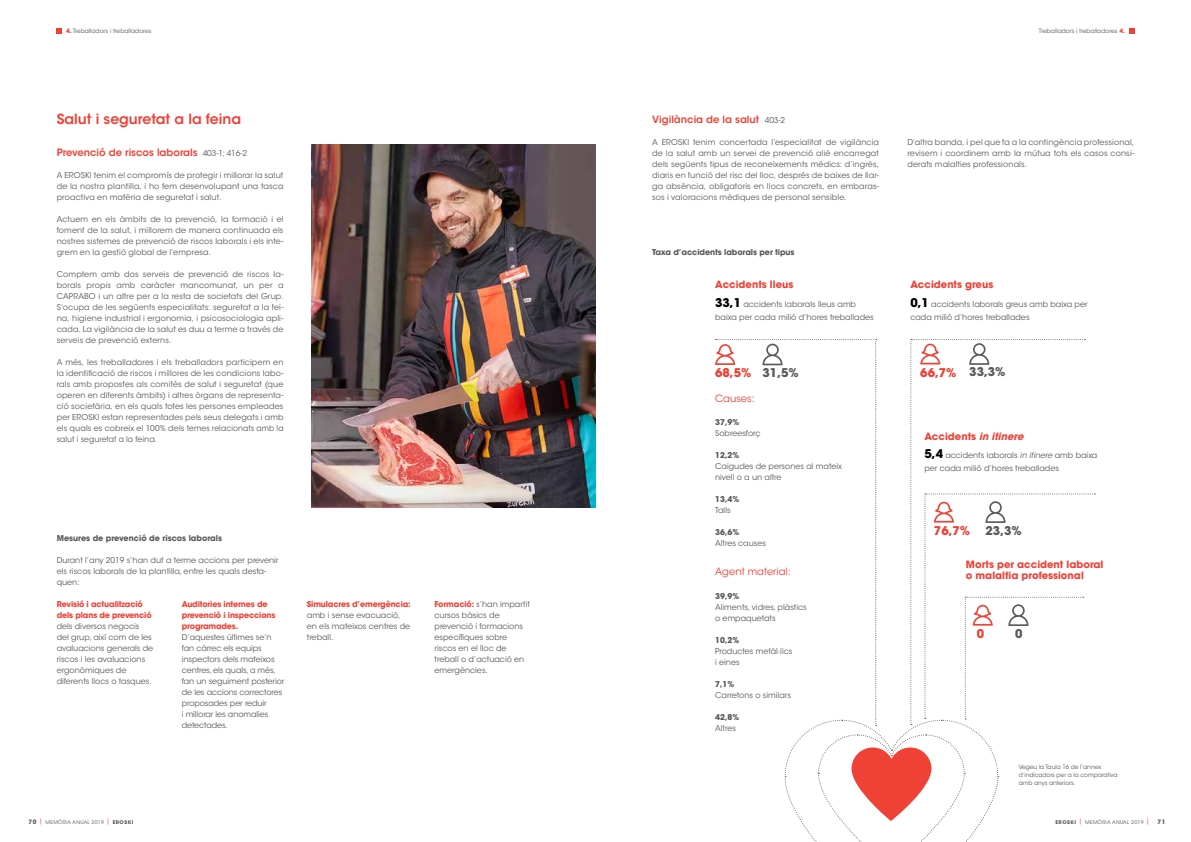
<style>
.page{position:relative;width:1191px;height:842px;background:#fff}
.page>*{position:absolute;margin:0;border:0;box-sizing:border-box;transform-origin:0 0}
.t1{font:600 14px "ITC Avant Garde Std";color:#ef4136}
.t2{font:700 12px "ITC Avant Garde Std";color:#ef4136}
.t3{font:700 12px "ITC Avant Garde Std";color:#58595b}
.t4{font:700 10px/11px "ITC Avant Garde Std";color:#ef4136}
.t5{font:600 10px "ITC Avant Garde Std";color:#ef4136}
.t6{font:10px "ITC Avant Garde Std";color:#ef4136}
.t7{font:8px/11px "ITC Avant Garde Std";color:#58595b}
.t8{font:700 8px/11px "ITC Avant Garde Std";letter-spacing:-.01em;color:#58595b}
.t9{font:6px/8px "ITC Avant Garde Std";letter-spacing:-.01em;color:#58595b}
.t10{font:700 6px "ITC Avant Garde Std";color:#58595b}
.t11{font:5px "ITC Avant Garde Std";letter-spacing:.05em;color:#58595b}
.s1{font-weight:700;color:#ef4136}
.s2{font-weight:400;font-size:8px;color:#58595b}
.s3{font-weight:700;font-size:12px;color:#000}
.s4{font-weight:700}
.s5{font-weight:400}
.s6{font-style:italic}
.s7{font-weight:700;font-size:6px}
</style>
<div class="page">
<svg style="left:57px;top:28px;width:5px;height:5px"></svg>
<svg style="left:1129px;top:28px;width:5px;height:5px"></svg>
<svg style="left:715px;top:339px;width:380px;height:503px"></svg>
<img style="left:312px;top:145px;width:283px;height:363px">
<p class="t9" style="left:66px;top:27px;width:87px"><span class="s1">4.</span> Treballadors i treballadores</p>
<p class="t9" style="left:1039px;top:27px;width:87px">Treballadors i treballadores <span class="s1">4.</span></p>
<p class="t1" style="left:57px;top:110px;width:186px">Salut i seguretat a la feina</p>
<p class="t5" style="left:57px;top:146px;width:192px">Prevenció de riscos laborals <span class="s2">403-1; 416-2</span></p>
<p class="t7" style="left:57px;top:169px;width:228px;text-align:justify">A EROSKI tenim el compromís de protegir i millorar la salut de la nostra plantilla, i ho fem desenvolupant una tasca proactiva en matèria de seguretat i salut.</p>
<p class="t7" style="left:57px;top:213px;width:228px;text-align:justify">Actuem en els àmbits de la prevenció, la formació i el foment de la salut, i millorem de manera continuada els nostres sistemes de prevenció de riscos laborals i els inte&shy;grem en la gestió global de l’empresa.</p>
<p class="t7" style="left:57px;top:268px;width:228px;text-align:justify">Comptem amb dos serveis de prevenció de riscos la&shy;borals propis amb caràcter mancomunat, un per a CAPRABO i un altre per a la resta de societats del Grup.<br>S’ocupa de les següents especialitats: seguretat a la fei&shy;na, higiene industrial i ergonomia, i psicosociologia apli&shy;cada. La vigilància de la salut es duu a terme a través de serveis de prevenció externs.</p>
<p class="t7" style="left:57px;top:356px;width:228px;text-align:justify">A més, les treballadores i els treballadors participem en la identificació de riscos i millores de les condicions labo&shy;rals amb propostes als comitès de salut i seguretat (que operen en diferents àmbits) i altres òrgans de representa&shy;ció societària, en els quals totes les persones empleades per EROSKI estan representades pels seus delegats i amb els quals es cobreix el 100% dels temes relacionats amb la salut i seguretat a la feina.</p>
<p class="t8" style="left:57px;top:532px;width:167px">Mesures de prevenció de riscos laborals</p>
<p class="t7" style="left:57px;top:554px;width:223px">Durant l’any 2019 s’han dut a terme accions per prevenir els riscos laborals de la plantilla, entre les quals desta&shy;quen:</p>
<p class="t7" style="left:57px;top:599px;width:98px"><span class="s1">Revisió i actualització dels plans de prevenció </span>dels diversos negocis del grup, així com de les avaluacions generals de riscos i les avaluacions ergonòmiques de diferents llocs o tasques.</p>
<p class="t7" style="left:182px;top:599px;width:104px"><span class="s1">Auditories internes de prevenció i inspeccions programades.<br></span>D’aquestes últimes se’n fan càrrec els equips inspectors dels mateixos centres, els quals, a més, fan un seguiment posterior de les accions correctores proposades per reduir<br>i millorar les anomalies detectades.</p>
<p class="t7" style="left:307px;top:599px;width:105px"><span class="s1">Simulacres d’emergència: </span>amb i sense evacuació, en els mateixos centres de treball.</p>
<p class="t7" style="left:434px;top:599px;width:97px"><span class="s1">Formació:</span> s’han impartit cursos bàsics de prevenció i formacions específiques sobre riscos en el lloc de treball o d’actuació en emergències.</p>
<p class="t5" style="left:652px;top:113px;width:134px">Vigilància de la salut <span class="s2">403-2</span></p>
<p class="t7" style="left:652px;top:136px;width:228px;text-align:justify">A EROSKI tenim concertada l’especialitat de vigilància de la salut amb un servei de prevenció aliè encarregat dels següents tipus de reconeixements mèdics: d’ingrés, diaris en funció del risc del lloc, després de baixes de llar&shy;ga absència, obligatoris en llocs concrets, en embaras&shy;sos i valoracions mèdiques de personal sensible.</p>
<p class="t7" style="left:907px;top:136px;width:228px;text-align:justify">D’altra banda, i pel que fa a la contingència professional, revisem i coordinem amb la mútua tots els casos consi&shy;derats malalties professionals.</p>
<p class="t8" style="left:652px;top:246px;width:144px">Taxa d’accidents laborals per tipus</p>
<p class="t4" style="left:715px;top:279px;width:80px">Accidents lleus</p>
<p class="t7" style="left:715px;top:297px;width:160px;line-height:13px"><span class="s3">33,1</span> accidents laborals lleus amb baixa per cada milió d’hores treballades</p>
<p class="t4" style="left:910px;top:279px;width:85px">Accidents greus</p>
<p class="t7" style="left:910px;top:297px;width:179px;line-height:13px"><span class="s3">0,1</span> accidents laborals greus amb baixa per cada milió d’hores treballades</p>
<p class="t3" style="left:762px;top:365px;width:38px">31,5%</p>
<p class="t3" style="left:969px;top:364px;width:38px">33,3%</p>
<p class="t2" style="left:715px;top:365px;width:38px">68,5%</p>
<p class="t2" style="left:920px;top:365px;width:38px">66,7%</p>
<p class="t6" style="left:715px;top:393px;width:41px">Causes:</p>
<p class="t7" style="left:715px;top:416px;width:47px"><span class="s4">37,9%<br></span>Sobreesforç</p>
<p class="t7" style="left:715px;top:449px;width:128px"><span class="s4">12,2%<br></span>Caigudes de persones al mateix nivell o a un altre</p>
<p class="t8" style="left:715px;top:493px;width:26px">13,4%<br><span class="s5">Talls</span></p>
<p class="t7" style="left:715px;top:526px;width:52px"><span class="s4">36,6%<br></span>Altres causes</p>
<p class="t6" style="left:715px;top:565px;width:77px">Agent material:</p>
<p class="t7" style="left:715px;top:591px;width:93px"><span class="s4">39,9%<br></span>Aliments, vidres, plàstics o empaquetats</p>
<p class="t7" style="left:715px;top:635px;width:79px"><span class="s4">10,2%<br></span>Productes metàl·lics i eines</p>
<p class="t7" style="left:715px;top:679px;width:77px"><span class="s4">7,1%<br></span>Carretons o similars</p>
<p class="t7" style="left:715px;top:712px;width:26px"><span class="s4">42,8%<br></span>Altres</p>
<p class="t4" style="left:924px;top:431px;width:103px">Accidents <span class="s6">in itinere</span></p>
<p class="t7" style="left:924px;top:449px;width:174px;line-height:13px"><span class="s3">5,4</span> accidents laborals <span class="s6">in itinere</span> amb baixa per cada milió d’hores treballades</p>
<p class="t2" style="left:934px;top:523px;width:38px">76,7%</p>
<p class="t3" style="left:985px;top:522px;width:38px">23,3%</p>
<p class="t4" style="left:965px;top:559px;width:139px">Morts per accident laboral o malaltia professional</p>
<p class="t2" style="left:976px;top:626px;width:9px">0</p>
<p class="t3" style="left:1015px;top:625px;width:9px">0</p>
<p class="t9" style="left:1018px;top:763px;width:100px">Vegeu la Taula 16 de l’annex d’indicadors per a la comparativa amb anys anteriors.</p>
<p class="t11" style="left:28px;top:819px;width:107px"><span class="s7">70</span> <sup>|</sup> MEMÒRIA ANUAL 2019 <sup>|</sup> <span class="s4">EROSKI</span></p>
<p class="t11" style="left:1055px;top:819px;width:95px"><span class="s4">EROSKI</span> <sup>|</sup> MEMÒRIA ANUAL 2019 <sup>|</sup></p>
<p class="t10" style="left:1157px;top:818px;width:10px">71</p>
</div>
